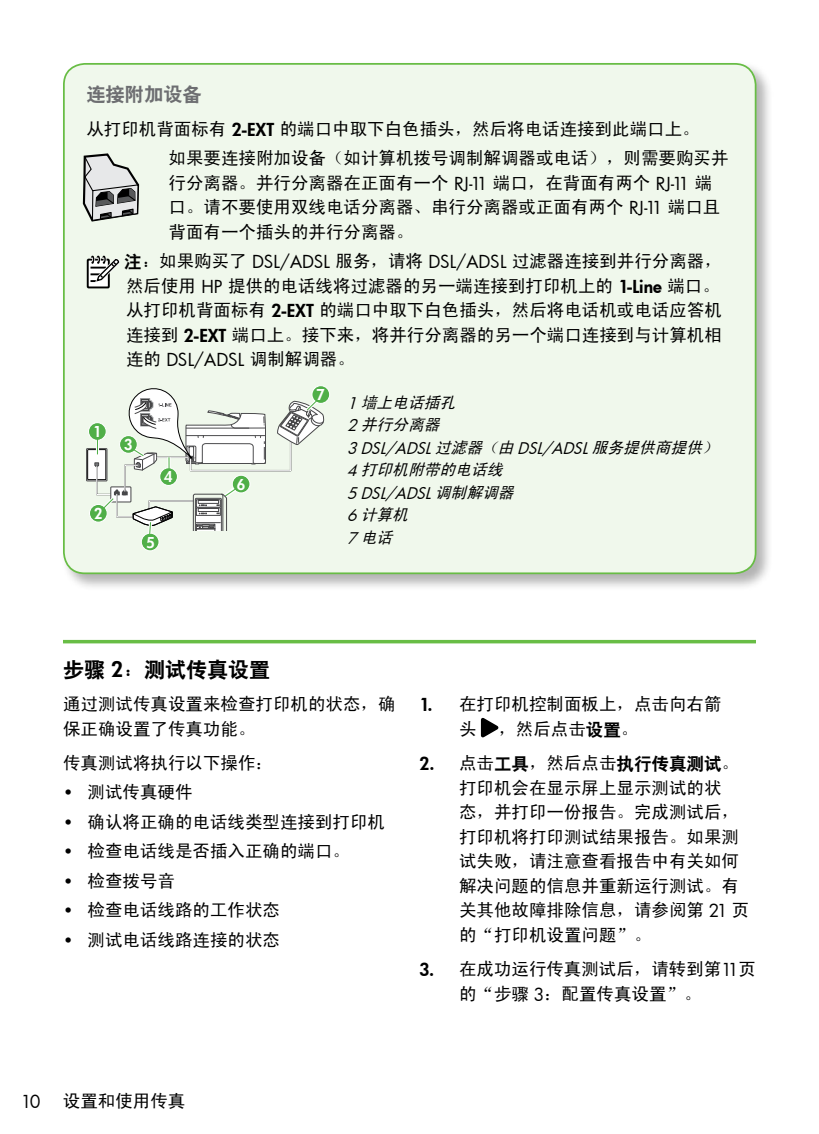
<style>
.page{position:relative;width:819px;height:1134px;background:#fff}
.page>*{position:absolute;margin:0;border:0;box-sizing:border-box;transform-origin:0 0}
.t1{font:21px "Heiti CSEG";color:#000}
.t2{font:19.25px "Heiti CSEG";color:#6d6e71}
.t3{font:17.5px/24.5px "Sim Hei";color:#000}
.t4{font:17.5px "Futura Bk";color:#000}
.t5{font:italic 15.75px "Futura Bk";color:#000}
.t6{font:italic 15.75px/22.4px "Sim Hei";color:#000}
.t7{font:14.53px "Futura Hv";color:#fff}
.s1{font-family:"Futura Hv"}
.s2{font-family:"Futura Bk"}
.s3{font-family:"Heiti CSEG"}
.s4{font-family:"Sim Hei"}
</style>
<div class="page">
<div style="left:61px;top:61px;width:712px;height:530px;background:#000;opacity:.3"></div>
<div style="left:64px;top:64px;width:692px;height:509px;background:#f0f8ec;border-radius:21px"></div>
<div style="left:87px;top:259px;width:23px;height:29px;border:2px solid #000"></div>
<svg style="left:90px;top:255px;width:30px;height:30px"></svg>
<div style="left:88px;top:450px;width:18px;height:30px;background:#fff"></div>
<div style="left:87px;top:449px;width:19px;height:31px;border:1px solid #000"></div>
<div style="left:86px;top:448px;width:21px;height:33px;border:1px solid #474749"></div>
<div style="left:88px;top:423px;width:18px;height:17px;background:#50af48;border-radius:50%"></div>
<div style="left:88px;top:422px;width:19px;height:19px;border:1px solid #fff;border-radius:50%"></div>
<svg style="left:89px;top:504px;width:18px;height:18px"></svg>
<div style="left:89px;top:504px;width:19px;height:19px;border:1px solid #fff;border-radius:50%"></div>
<div style="left:141px;top:533px;width:19px;height:18px;border:1px solid #fff;border-radius:50%"></div>
<div style="left:312px;top:386px;width:18px;height:17px;background:#50af48;border-radius:50%"></div>
<div style="left:311px;top:385px;width:19px;height:19px;border:1px solid #fff;border-radius:50%"></div>
<svg style="left:95px;top:385px;width:229px;height:163px"></svg>
<svg style="left:83px;top:153px;width:56px;height:69px"></svg>
<hr style="left:63px;top:640px;width:693px;height:3px;background:#68bd45">
<svg style="left:480px;top:718px;width:19px;height:20px"></svg>
<p class="t2" style="left:86px;top:85px;width:117px">连接附加设备</p>
<p class="t3" style="left:169px;top:114px;width:562px;line-height:29.4px;text-indent:-82px">从打印机背面标有 <span class="s1">2-EXT</span> 的端口中取下白色插头，然后将电话连接到此端口上。<br>如果要连接附加设备（如计算机拨号调制解调器或电话），则需要购买并</p>
<p class="t3" style="left:169px;top:170px;width:553px">行分离器。并行分离器在正面有一个 <span class="s2">RJ-11</span> 端口，在背面有两个 <span class="s2">RJ-11</span> 端口。请不要使用双线电话分离器、串行分离器或正面有两个 <span class="s2">RJ-11</span> 端口且背面有一个插头的并行分离器。</p>
<p class="t3" style="left:124px;top:249px;width:599px;text-align:justify"><span class="s3">注：</span>如果购买了 <span class="s2">DSL/ADSL</span> 服务，请将 <span class="s2">DSL/ADSL</span> 过滤器连接到并行分离器，然后使用 <span class="s2">HP</span> 提供的电话线将过滤器的另一端连接到打印机上的 <span class="s1">1-Line</span> 端口。从打印机背面标有 <span class="s1">2-EXT</span> 的端口中取下白色插头，然后将电话机或电话应答机连接到 <span class="s1">2-EXT</span> 端口上。接下来，将并行分离器的另一个端口连接到与计算机相连的 <span class="s2">DSL/ADSL</span> 调制解调器。</p>
<p class="t7" style="left:93px;top:422px;width:10px">1</p>
<p class="t7" style="left:94px;top:504px;width:10px">2</p>
<p class="t7" style="left:124px;top:435px;width:10px">3</p>
<p class="t7" style="left:164px;top:467px;width:10px">4</p>
<p class="t7" style="left:146px;top:533px;width:10px">5</p>
<p class="t7" style="left:237px;top:474px;width:10px">6</p>
<p class="t7" style="left:317px;top:385px;width:10px">7</p>
<p class="t6" style="left:347px;top:391px;width:114px"><span class="s2">1</span> 墙上电话插孔<br><span class="s2">2</span> 并行分离器</p>
<p class="t5" style="left:347px;top:437px;width:376px">3 DSL/ADSL <span class="s4">过滤器（由</span> DSL/ADSL <span class="s4">服务提供商提供）</span></p>
<p class="t6" style="left:347px;top:459px;width:161px"><span class="s2">4</span> 打印机附带的电话线</p>
<p class="t5" style="left:347px;top:482px;width:172px">5 DSL/ADSL <span class="s4">调制解调器</span></p>
<p class="t6" style="left:347px;top:503px;width:67px"><span class="s2">6</span> 计算机<br><span class="s2">7</span>电话</p>
<p class="t1" style="left:63px;top:659px;width:209px">步骤 <span class="s1">2</span>：测试传真设置</p>
<p class="t3" style="left:63px;top:692px;width:334px">通过测试传真设置来检查打印机的状态，确保正确设置了传真功能。</p>
<p class="t3" style="left:63px;top:751px;width:211px">传真测试将执行以下操作：</p>
<p class="t3" style="left:63px;top:780px;width:131px"><span class="s2">•</span> 测试传真硬件</p>
<p class="t3" style="left:63px;top:809px;width:323px"><span class="s2">•</span> 确认将正确的电话线类型连接到打印机</p>
<p class="t3" style="left:63px;top:839px;width:288px"><span class="s2">•</span> 检查电话线是否插入正确的端口。</p>
<p class="t3" style="left:63px;top:868px;width:113px"><span class="s2">•</span> 检查拨号音</p>
<p class="t3" style="left:63px;top:898px;width:218px"><span class="s2">•</span> 检查电话线路的工作状态</p>
<p class="t3" style="left:63px;top:927px;width:218px"><span class="s2">•</span> 测试电话线路连接的状态</p>
<p class="t3" style="left:459px;top:692px;width:264px;text-indent:-40px"><span class="s1">1.</span> 在打印机控制面板上，点击向右箭头 ，然后点击<span class="s3">设置</span>。</p>
<p class="t3" style="left:459px;top:751px;width:292px;text-indent:-40px"><span class="s1">2.</span> 点击<span class="s3">工具</span>，然后点击<span class="s3">执行传真测试</span>。打印机会在显示屏上显示测试的状<br>态，并打印一份报告。完成测试后，打印机将打印测试结果报告。如果测试失败，请注意查看报告中有关如何解决问题的信息并重新运行测试。有关其他故障排除信息，请参阅第 <span class="s2">21</span> 页的“打印机设置问题”。</p>
<p class="t3" style="left:459px;top:957px;width:298px;text-indent:-40px"><span class="s1">3.</span> 在成功运行传真测试后，请转到第<span class="s2">11</span>页的“步骤 <span class="s2">3</span>：配置传真设置”。</p>
<p class="t4" style="left:21px;top:1089px;width:21px">10</p>
<p class="t3" style="left:63px;top:1088px;width:124px">设置和使用传真</p>
</div>
